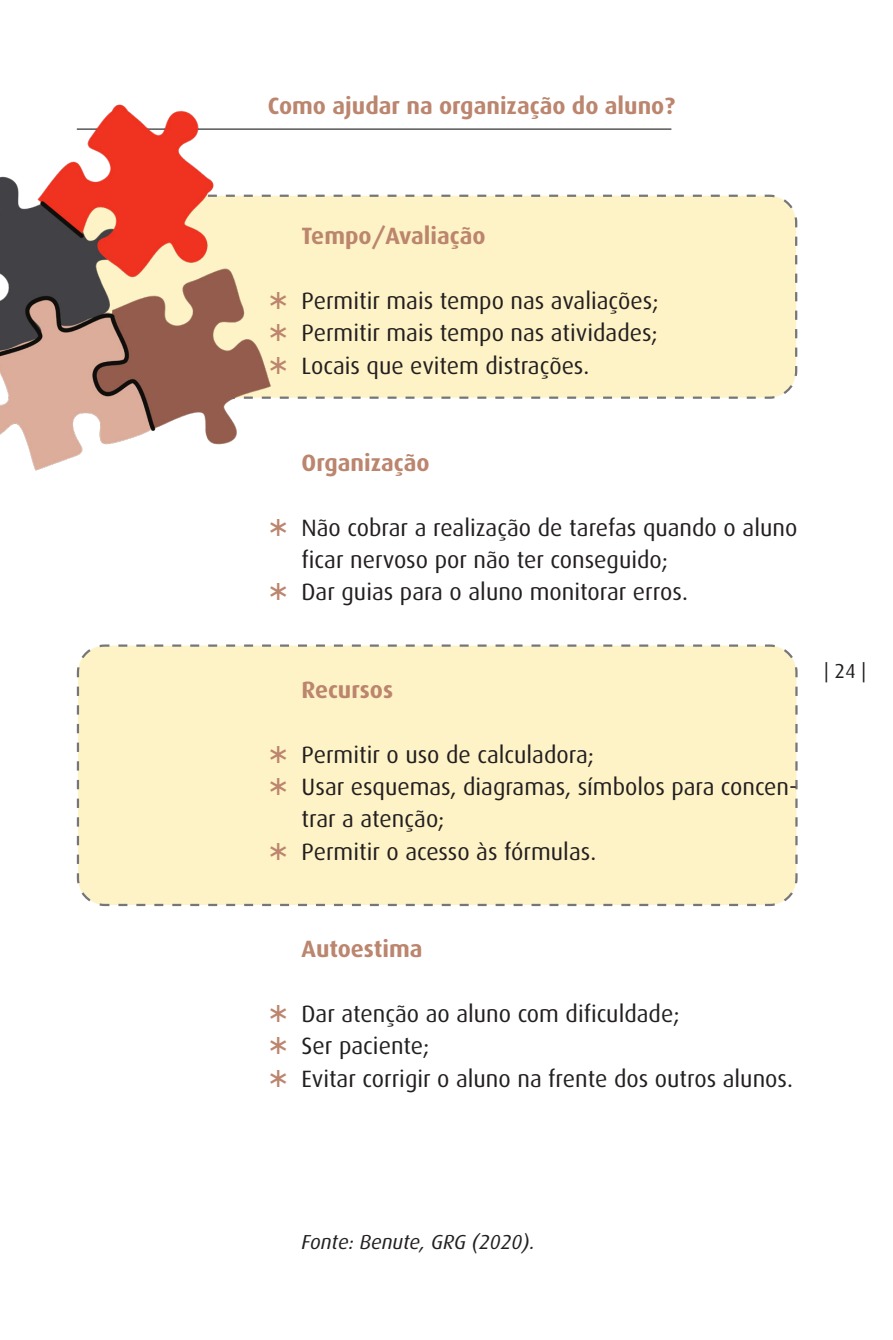
<style>
.page{position:relative;width:893px;height:1340px;background:#fff}
.page>*{position:absolute;margin:0;border:0;box-sizing:border-box;transform-origin:0 0}
.quadro{font:23.62px/32.4px "Dax";color:#231f20}
.titulo_menor{font:700 23.62px "Dax";color:#bb856e}
.texto_geral{font:700 23.62px "Dax";color:#bb856e}
.texto_geral-2{font:italic 20.25px "Dax";color:#231f20}
.t1{font:20.25px "Dax";color:#231f20}
</style>
<div class="page">
<div style="left:76px;top:644px;width:722px;height:263px;background:#fef3c6"></div>
<div style="left:280px;top:194px;width:518px;height:205px;background:#fef3c6"></div>
<hr style="left:77px;top:128px;width:594px;height:2px;background:#231f20">
<img style="left:0;top:104px;width:280px;height:367px">
<svg style="left:270px;top:291px;width:16px;height:18px"></svg>
<svg style="left:270px;top:324px;width:16px;height:17px"></svg>
<svg style="left:270px;top:356px;width:16px;height:17px"></svg>
<svg style="left:270px;top:745px;width:16px;height:17px"></svg>
<svg style="left:270px;top:777px;width:16px;height:18px"></svg>
<svg style="left:270px;top:842px;width:16px;height:17px"></svg>
<p class="texto_geral" style="left:268px;top:93px;width:409px">Como ajudar na organização do aluno?</p>
<p class="titulo_menor" style="left:302px;top:222px;width:186px">Tempo/Avaliação</p>
<p class="quadro" style="left:302px;top:284px;width:358px">Permitir mais tempo nas avaliações;</p>
<p class="quadro" style="left:302px;top:317px;width:358px">Permitir mais tempo nas atividades;</p>
<p class="quadro" style="left:302px;top:349px;width:289px">Locais que evitem distrações.</p>
<p class="titulo_menor" style="left:302px;top:449px;width:130px">Organização</p>
<p class="quadro" style="left:302px;top:511px;width:497px">Não cobrar a realização de tarefas quando o aluno ficar nervoso por não ter conseguido;</p>
<p class="quadro" style="left:302px;top:576px;width:388px">Dar guias para o aluno monitorar erros.</p>
<p class="titulo_menor" style="left:302px;top:676px;width:93px">Recursos</p>
<p class="quadro" style="left:302px;top:738px;width:294px">Permitir o uso de calculadora;</p>
<p class="quadro" style="left:302px;top:770px;width:497px">Usar esquemas, diagramas, símbolos para concen&shy;trar a atenção;</p>
<p class="quadro" style="left:302px;top:835px;width:296px">Permitir o acesso às fórmulas.</p>
<p class="t1" style="left:824px;top:659px;width:43px">| 24 |</p>
<p class="titulo_menor" style="left:302px;top:935px;width:123px">Autoestima</p>
<p class="quadro" style="left:302px;top:997px;width:380px">Dar atenção ao aluno com dificuldade;</p>
<p class="quadro" style="left:302px;top:1030px;width:129px">Ser paciente;</p>
<p class="quadro" style="left:302px;top:1062px;width:493px">Evitar corrigir o aluno na frente dos outros alunos.</p>
<p class="texto_geral-2" style="left:302px;top:1230px;width:235px">Fonte: Benute, GRG (2020).</p>
</div>
